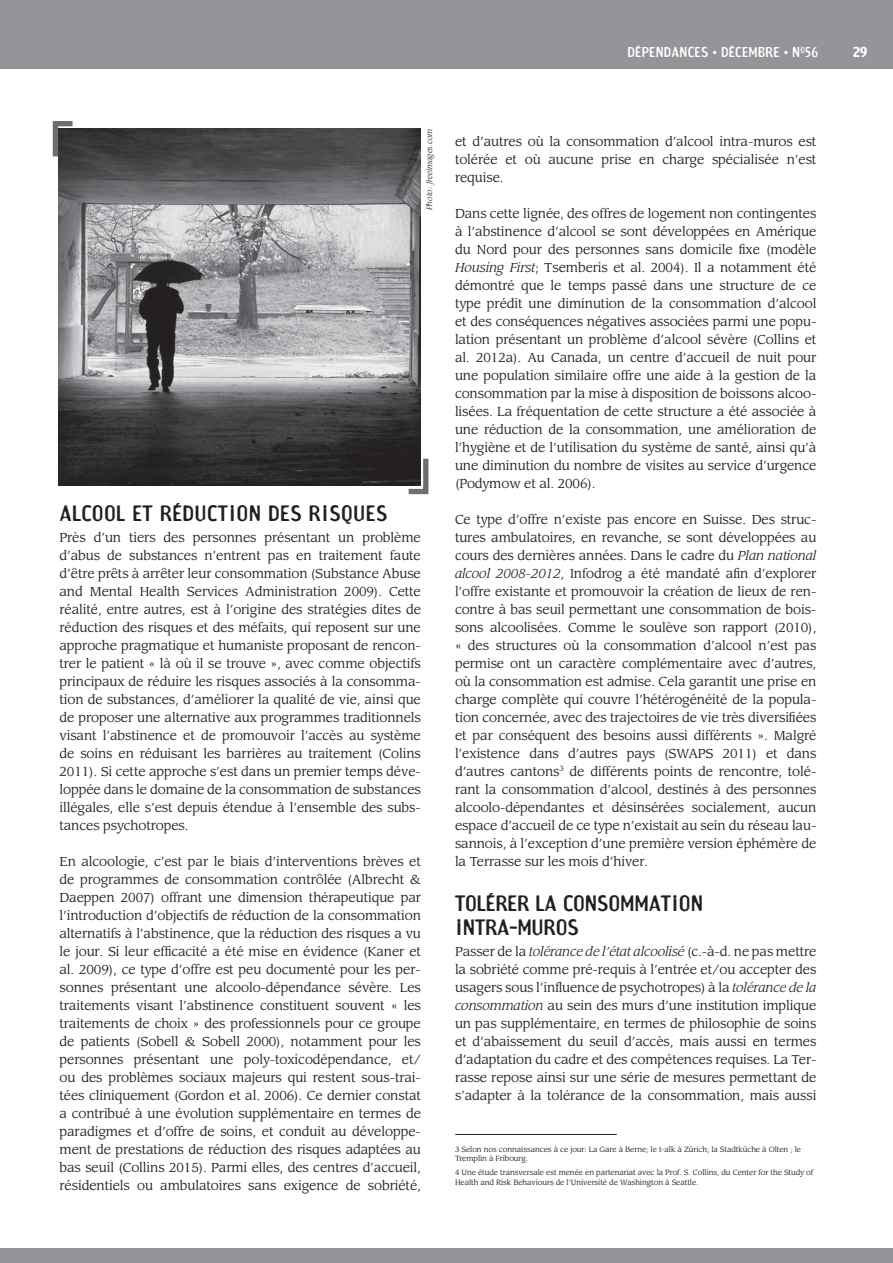
<style>
.page{position:relative;width:893px;height:1263px;background:#fff}
.page>*{position:absolute;margin:0;border:0;box-sizing:border-box;transform-origin:0 0}
.t1{font:21px/24px "Amoebia Sans";color:#231f20}
.t2{font:21px "Amoebia Sans";letter-spacing:.02em;color:#231f20}
.t3{font:13.5px "Amoebia Sans";letter-spacing:.02em;color:#fff}
.t4{font:700 13.5px "Amoebia";color:#fff}
.t5{font:12.75px/18px "Leawood";letter-spacing:-.01em;color:#231f20;text-align:justify}
.t6{font:7.5px/9.8px "Leawood";letter-spacing:-.01em;color:#231f20}
.t7{font:italic 7.5px "Leawood";color:#231f20}
.s1{font-style:italic}
</style>
<div class="page">
<div style="left:0;top:0;width:893px;height:68px;background:#939598"></div>
<div style="left:0;top:1249px;width:893px;height:14px;background:#939598"></div>
<svg style="left:784px;top:51px;width:4px;height:3px"></svg>
<hr style="left:455px;top:1134px;width:162px;height:1px;background:#231f20">
<img style="left:59px;top:129px;width:361px;height:357px">
<svg style="left:403px;top:453px;width:26px;height:42px"></svg>
<svg style="left:52px;top:121px;width:26px;height:41px"></svg>
<p class="t3" style="left:627px;top:47px;width:192px">DÉPENDANCES DÉCEMBRE N<sup>O</sup>56</p>
<p class="t4" style="left:853px;top:46px;width:16px">29</p>
<p class="t7" style="left:426px;top:210px;width:83px;rotate:-90deg">Photo : freeimages.com</p>
<h1 class="t2" style="left:60px;top:505px;width:329px">ALCOOL ET RÉDUCTION DES RISQUES</h1>
<p class="t5" style="left:60px;top:529px;width:363px">Près d’un tiers des personnes présentant un problème d’abus de substances n’entrent pas en traitement faute d’être prêts à arrêter leur consommation (Substance Abuse and Mental Health Services Administration 2009). Cette réalité, entre autres, est à l’origine des stratégies dites de réduction des risques et des méfaits, qui reposent sur une approche pragmatique et humaniste proposant de rencon&shy;trer le patient « là où il se trouve », avec comme objectifs principaux de réduire les risques associés à la consomma&shy;tion de substances, d’améliorer la qualité de vie, ainsi que de proposer une alternative aux programmes traditionnels visant l’abstinence et de promouvoir l’accès au système de soins en réduisant les barrières au traitement (Colins 2011). Si cette approche s’est dans un premier temps déve&shy;loppée dans le domaine de la consommation de substances illégales, elle s’est depuis étendue à l’ensemble des subs&shy;tances psychotropes.</p>
<p class="t5" style="left:60px;top:853px;width:363px">En alcoologie, c’est par le biais d’interventions brèves et de programmes de consommation contrôlée (Albrecht &amp; Daeppen 2007) offrant une dimension thérapeutique par l’introduction d’objectifs de réduction de la consommation alternatifs à l’abstinence, que la réduction des risques a vu le jour. Si leur efficacité a été mise en évidence (Kaner et al. 2009), ce type d’offre est peu documenté pour les per&shy;sonnes présentant une alcoolo-dépendance sévère. Les traitements visant l’abstinence constituent souvent « les traitements de choix » des professionnels pour ce groupe de patients (Sobell &amp; Sobell 2000), notamment pour les personnes présentant une poly-toxicodépendance, et/ ou des problèmes sociaux majeurs qui restent sous-trai&shy;tées cliniquement (Gordon et al. 2006). Ce dernier constat a contribué à une évolution supplémentaire en termes de paradigmes et d’offre de soins, et conduit au développe&shy;ment de prestations de réduction des risques adaptées au bas seuil (Collins 2015). Parmi elles, des centres d’accueil, résidentiels ou ambulatoires sans exigence de sobriété,</p>
<p class="t5" style="left:455px;top:133px;width:363px">et d’autres où la consommation d’alcool intra-muros est tolérée et où aucune prise en charge spécialisée n’est requise.</p>
<p class="t5" style="left:455px;top:205px;width:363px">Dans cette lignée, des offres de logement non contingentes à l’abstinence d’alcool se sont développées en Amérique du Nord pour des personnes sans domicile fixe (modèle <span class="s1">Housing First</span>; Tsemberis et al. 2004). Il a notamment été démontré que le temps passé dans une structure de ce type prédit une diminution de la consommation d’alcool et des conséquences négatives associées parmi une popu&shy;lation présentant un problème d’alcool sévère (Collins et al. 2012a). Au Canada, un centre d’accueil de nuit pour une population similaire offre une aide à la gestion de la consommation par la mise à disposition de boissons alcoo&shy;lisées. La fréquentation de cette structure a été associée à une réduction de la consommation, une amélioration de l’hygiène et de l’utilisation du système de santé, ainsi qu’à une diminution du nombre de visites au service d’urgence (Podymow et al. 2006).</p>
<p class="t5" style="left:455px;top:511px;width:363px">Ce type d’offre n’existe pas encore en Suisse. Des struc&shy;tures ambulatoires, en revanche, se sont développées au cours des dernières années. Dans le cadre du <span class="s1">Plan national alcool 2008-2012</span>, Infodrog a été mandaté afin d’explorer l’offre existante et promouvoir la création de lieux de ren&shy;contre à bas seuil permettant une consommation de bois&shy;sons alcoolisées. Comme le soulève son rapport (2010), « des structures où la consommation d’alcool n’est pas permise ont un caractère complémentaire avec d’autres, où la consommation est admise. Cela garantit une prise en charge complète qui couvre l’hétérogénéité de la popula&shy;tion concernée, avec des trajectoires de vie très diversifiées et par conséquent des besoins aussi différents ». Malgré l’existence dans d’autres pays (SWAPS 2011) et dans d’autres cantons<sup>3</sup> de différents points de rencontre, tolé&shy;rant la consommation d’alcool, destinés à des personnes alcoolo-dépendantes et désinsérées socialement, aucun espace d’accueil de ce type n’existait au sein du réseau lau&shy;sannois, à l’exception d’une première version éphémère de la Terrasse sur les mois d’hiver.</p>
<h1 class="t1" style="left:455px;top:893px;width:249px">TOLÉRER LA CONSOMMATION<br>INTRA-MUROS</h1>
<p class="t5" style="left:455px;top:943px;width:363px">Passer de la <span class="s1">tolérance de l’état alcoolisé</span> (c.-à-d. ne pas mettre la sobriété comme pré-requis à l’entrée et/ou accepter des usagers sous l’influence de psychotropes) à la <span class="s1">tolérance de la consommation</span> au sein des murs d’une institution implique un pas supplémentaire, en termes de philosophie de soins et d’abaissement du seuil d’accès, mais aussi en termes d’adaptation du cadre et des compétences requises. La Ter&shy;rasse repose ainsi sur une série de mesures permettant de s’adapter à la tolérance de la consommation, mais aussi</p>
<p class="t6" style="left:455px;top:1145px;width:348px">3 Selon nos connaissances à ce jour: La Gare à Berne; le t-alk à Zürich; la Stadtküche à Olten ; le<br>Tremplin à Fribourg.</p>
<p class="t6" style="left:455px;top:1168px;width:360px">4 Une étude transversale est menée en partenariat avec la Prof. S. Collins, du Center for the Study of<br>Health and Risk Behaviours de l’Université de Washington à Seattle.</p>
</div>
